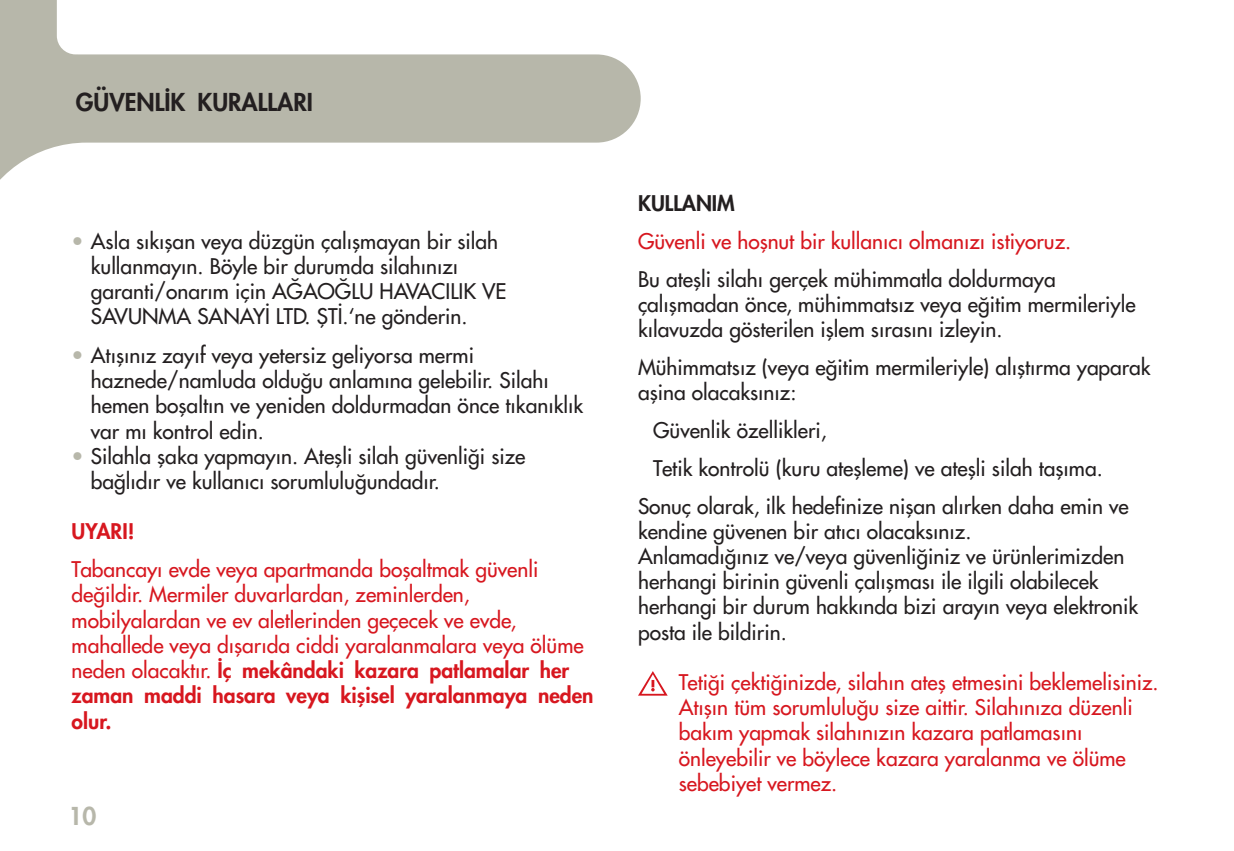
<style>
.page{position:relative;width:1234px;height:851px;background:#fff}
.page>*{position:absolute;margin:0;border:0;box-sizing:border-box;transform-origin:0 0}
.t1{font:24px "Futura Heavy Tr";color:#231f20}
.t2{font:24px "Futura Heavy Tr";color:#b7b7aa}
.t3{font:21px/25.2px "Futura Normal Tr";color:#231f20}
.t4{font:21px/25.2px "Futura Normal Tr";color:#d7171f}
.t5{font:21px/25.2px "Futura Heavy Tr";color:#d7171f}
.t6{font:21px "Futura Heavy Tr";color:#231f20}
.s1{color:#b7b7aa}
.s2{font-family:"Futura Normal Tr"}
</style>
<div class="page">
<svg style="left:0;top:0;width:640px;height:180px;fill:#b7b7aa"></svg>
<svg style="left:638px;top:671px;width:29px;height:24px"></svg>
<p class="t1" style="left:76px;top:86px;width:238px">GÜVENLİK KURALLARI</p>
<p class="t3" style="left:91px;top:228px;width:417px;text-indent:-19px"><span class="s1">•</span> Asla sıkışan veya düzgün çalışmayan bir silah kullanmayın. Böyle bir durumda silahınızı garanti/onarım için AĞAOĞLU HAVACILIK VE SAVUNMA SANAYİ LTD. ŞTİ.‘ne gönderin.</p>
<p class="t3" style="left:91px;top:342px;width:493px;text-indent:-19px"><span class="s1">•</span> Atışınız zayıf veya yetersiz geliyorsa mermi haznede/namluda olduğu anlamına gelebilir. Silahı hemen boşaltın ve yeniden doldurmadan önce tıkanıklık var mı kontrol edin.</p>
<p class="t3" style="left:91px;top:443px;width:436px;text-indent:-19px"><span class="s1">•</span> Silahla şaka yapmayın. Ateşli silah güvenliği size bağlıdır ve kullanıcı sorumluluğundadır.</p>
<p class="t5" style="left:72px;top:518px;width:64px">UYARI!</p>
<p class="t4" style="left:72px;top:556px;width:513px">Tabancayı evde veya apartmanda boşaltmak güvenli değildir. Mermiler duvarlardan, zeminlerden, mobilyalardan ve ev aletlerinden geçecek ve evde, mahallede veya dışarıda ciddi yaralanmalara veya ölüme</p>
<p class="t5" style="left:72px;top:657px;width:523px"><span class="s2">neden olacaktır.</span> İç mekândaki kazara patlamalar her zaman maddi hasara veya kişisel yaralanmaya neden olur.</p>
<p class="t2" style="left:69px;top:800px;width:29px">10</p>
<p class="t6" style="left:638px;top:189px;width:98px">KULLANIM</p>
<p class="t4" style="left:638px;top:228px;width:434px">Güvenli ve hoşnut bir kullanıcı olmanızı istiyoruz.</p>
<p class="t3" style="left:638px;top:266px;width:499px">Bu ateşli silahı gerçek mühimmatla doldurmaya çalışmadan önce, mühimmatsız veya eğitim mermileriyle kılavuzda gösterilen işlem sırasını izleyin.</p>
<p class="t3" style="left:638px;top:354px;width:514px">Mühimmatsız (veya eğitim mermileriyle) alıştırma yaparak aşina olacaksınız:</p>
<p class="t3" style="left:653px;top:417px;width:175px">Güvenlik özellikleri,</p>
<p class="t3" style="left:653px;top:455px;width:451px">Tetik kontrolü (kuru ateşleme) ve ateşli silah taşıma.</p>
<p class="t3" style="left:638px;top:493px;width:492px">Sonuç olarak, ilk hedefinize nişan alırken daha emin ve</p>
<p class="t3" style="left:638px;top:518px;width:501px">kendine güvenen bir atıcı olacaksınız.<br>Anlamadığınız ve/veya güvenliğiniz ve ürünlerimizden herhangi birinin güvenli çalışması ile ilgili olabilecek herhangi bir durum hakkında bizi arayın veya elektronik posta ile bildirin.</p>
<p class="t4" style="left:678px;top:669px;width:481px">Tetiği çektiğinizde, silahın ateş etmesini beklemelisiniz.<br>Atışın tüm sorumluluğu size aittir. Silahınıza düzenli bakım yapmak silahınızın kazara patlamasını önleyebilir ve böylece kazara yaralanma ve ölüme sebebiyet vermez.</p>
</div>
